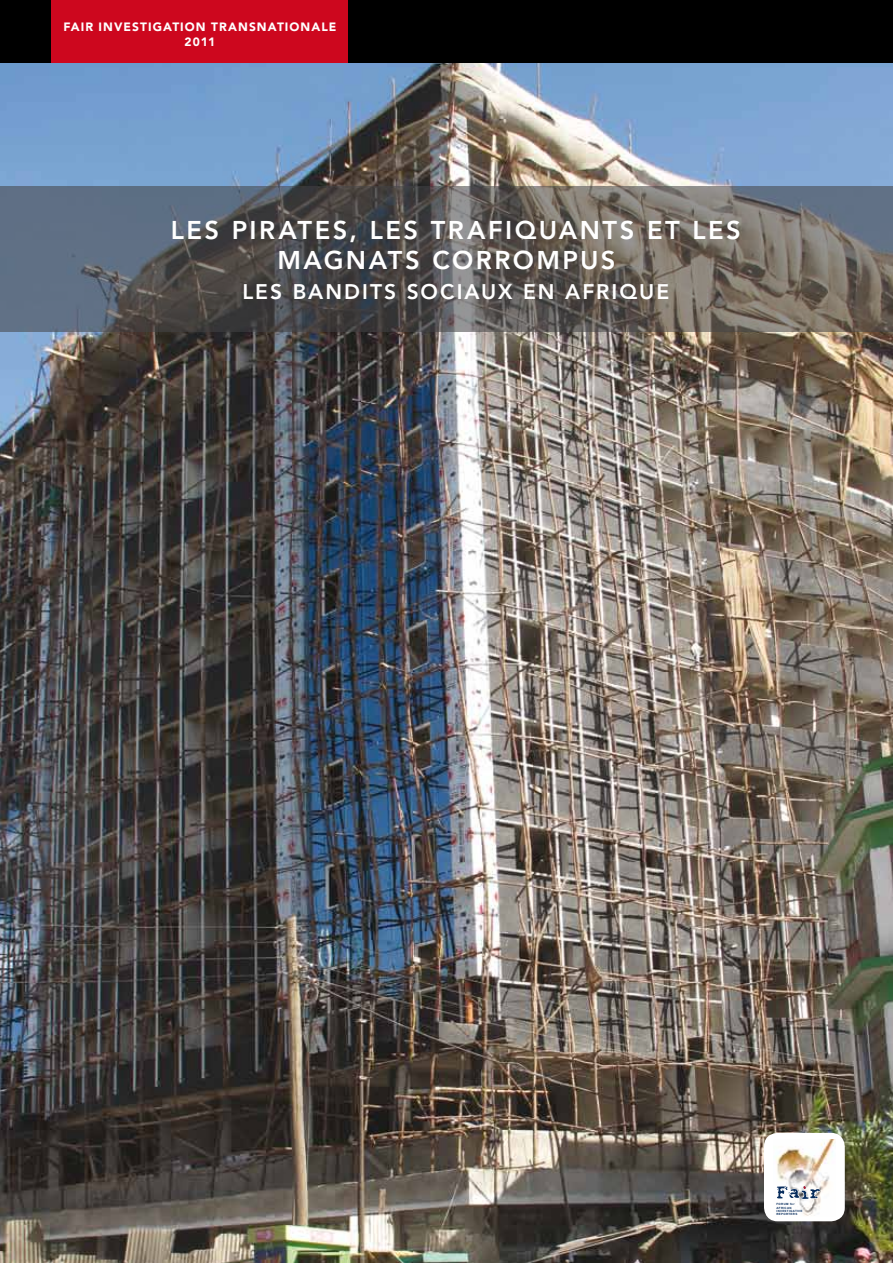
<style>
.page{position:relative;width:893px;height:1263px;background:#fff}
.page>*{position:absolute;margin:0;border:0;box-sizing:border-box;transform-origin:0 0}
.t1{font:800 25.5px/30px "Avenir LT Std";letter-spacing:.095em;color:#fff}
.t2{font:800 21px "Avenir LT Std";letter-spacing:.1em;color:#fff}
.t3{font:900 12px "Avenir LT Std";letter-spacing:.09em;color:#fff}
.t4{font:700 2.85px/3.3px "Arial";letter-spacing:.115em;color:#072c5c}
</style>
<div class="page">
<img style="left:0;top:62px;width:893px;height:1201px">
<div style="left:0;top:0;width:893px;height:62px;background:#000"></div>
<div style="left:51px;top:0;width:297px;height:62px;background:#cd071e"></div>
<svg style="left:0;top:186px;width:893px;height:146px;background:#606061"></svg>
<div style="left:764px;top:1133px;width:81px;height:88px;background:#fff;border-radius:14px"></div>
<img style="left:776px;top:1140px;width:59px;height:76px">
<svg style="left:776px;top:1185px;width:44px;height:15px"></svg>
<p class="t3" style="left:63px;top:20px;width:158px">FAIR INVESTIGATION TRA</p>
<p class="t3" style="left:238px;top:20px;width:100px">NSNATIONALE</p>
<p class="t3" style="left:185px;top:34px;width:32px">2011</p>
<p class="t1" style="left:277px;top:215px;width:465px;text-indent:-107px">LES PIRATES, LES TRAFIQUANTS ET LES<br>MAGNATS CORROMPUS</p>
<p class="t2" style="left:242px;top:279px;width:428px">LES BANDITS SOCIAUX EN AFRIQUE</p>
<p class="t4" style="left:776px;top:1203px;width:27px">FORUM for<br>AFRICAN<br>INVESTIGATIVE<br>REPORTERS</p>
</div>
